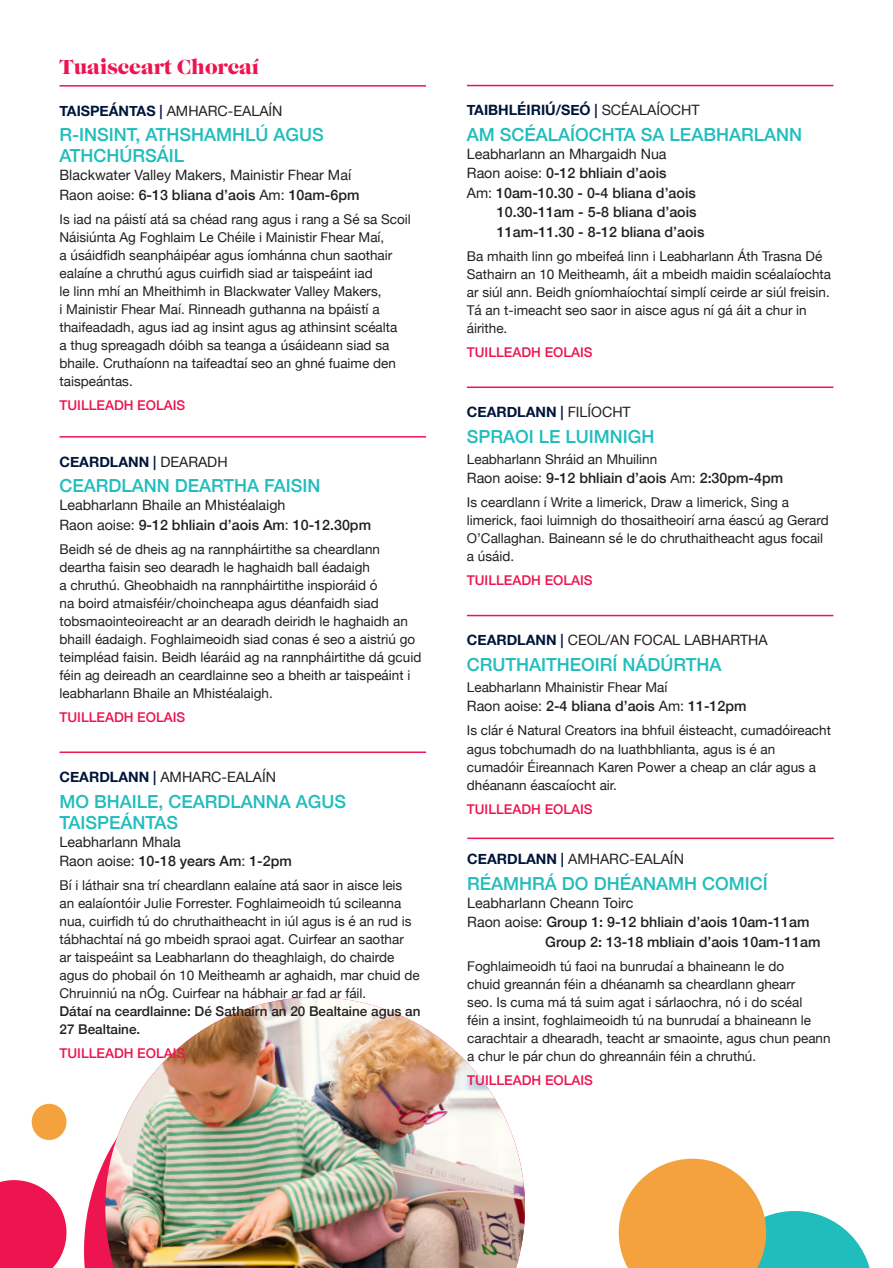
<style>
.page{position:relative;width:893px;height:1268px;background:#fff}
.page>*{position:absolute;margin:0;border:0;box-sizing:border-box;transform-origin:0 0}
.t1{font:21px "Caslon Gra D";color:#ed1450}
.t2{font:500 18px/21px "Helvetica Neue";color:#21bdbd}
.t3{font:500 14.25px "Helvetica Neue";color:#231f20}
.t4{font:14.25px "Helvetica Neue";color:#231f20}
.t5{font:700 14.25px "Helvetica Neue";color:#00153b}
.t6{font:13.5px/18px "Helvetica Neue";color:#231f20}
.t7{font:500 13.5px "Helvetica Neue";color:#ed1450}
.t8{font:500 13.5px/18px "Helvetica Neue";color:#231f20}
.s1{font-weight:700;color:#00153b}
.s2{font-weight:500;color:#00153b}
.s3{font-weight:400}
.s4{font-weight:500}
.s5{font-weight:400;color:#231f20}
</style>
<div class="page">
<svg style="left:0;top:1180px;width:67px;height:87px;background:#ef3367"></svg>
<svg style="left:84px;top:1170px;width:16px;height:97px;fill:#ed1450"></svg>
<img style="left:100px;top:997px;width:425px;height:270px">
<hr style="left:60px;top:751px;width:366px;height:1px;background:#ed1450">
<div style="left:32px;top:1103px;width:34px;height:36px;background:#f4a23e;border-radius:50%"></div>
<hr style="left:60px;top:85px;width:366px;height:2px;background:#ed1450">
<hr style="left:60px;top:436px;width:366px;height:1px;background:#ed1450">
<hr style="left:467px;top:614px;width:366px;height:2px;background:#ed1450">
<hr style="left:467px;top:386px;width:366px;height:2px;background:#ed1450">
<hr style="left:467px;top:837px;width:367px;height:1px;background:#ed1450">
<svg style="left:619px;top:1158px;width:251px;height:109px"></svg>
<hr style="left:467px;top:85px;width:366px;height:1px;background:#ed1450">
<p class="t1" style="left:60px;top:54px;width:201px">Tuaisceart Chorcaí</p>
<p class="t4" style="left:60px;top:100px;width:224px"><span class="s1">TAISPEÁNTAS</span> <span class="s2">|</span> AMHARC‑EALAÍN</p>
<p class="t2" style="left:60px;top:123px;width:266px">R-INSINT, ATHSHAMHLÚ AGUS<br>ATHCHÚRSÁIL</p>
<p class="t4" style="left:60px;top:165px;width:293px">Blackwater Valley Makers, Mainistir Fhear Maí</p>
<p class="t3" style="left:60px;top:183px;width:301px"><span class="s3">Raon aoise:</span> 6-13 bliana d’aois <span class="s3">Am:</span> 10am-6pm</p>
<p class="t6" style="left:60px;top:211px;width:353px">Is iad na páistí atá sa chéad rang agus i rang a Sé sa Scoil Náisiúnta Ag Foghlaim Le Chéile i Mainistir Fhear Maí,<br>a úsáidfidh seanpháipéar agus íomhánna chun saothair ealaíne a chruthú agus cuirfidh siad ar taispeáint iad<br>le linn mhí an Mheithimh in Blackwater Valley Makers,<br>i Mainistir Fhear Maí. Rinneadh guthanna na bpáistí a thaifeadadh, agus iad ag insint agus ag athinsint scéalta<br>a thug spreagadh dóibh sa teanga a úsáideann siad sa bhaile. Cruthaíonn na taifeadtaí seo an ghné fuaime den taispeántas.</p>
<p class="t7" style="left:60px;top:394px;width:127px">TUILLEADH EOLAIS</p>
<p class="t5" style="left:60px;top:450px;width:170px">CEARDLANN <span class="s4">|</span> <span class="s5">DEARADH</span></p>
<p class="t2" style="left:60px;top:474px;width:263px">CEARDLANN DEARTHA FAISIN</p>
<p class="t4" style="left:60px;top:495px;width:227px">Leabharlann Bhaile an Mhistéalaigh</p>
<p class="t3" style="left:60px;top:513px;width:313px"><span class="s3">Raon aoise:</span> 9-12 bhliain d’aois Am<span class="s3">:</span> 10-12.30pm</p>
<p class="t6" style="left:60px;top:540px;width:363px">Beidh sé de dheis ag na rannpháirtithe sa cheardlann deartha faisin seo dearadh le haghaidh ball éadaigh<br>a chruthú. Gheobhaidh na rannpháirtithe inspioráid ó<br>na boird atmaisféir/choincheapa agus déanfaidh siad tobsmaointeoireacht ar an dearadh deiridh le haghaidh an bhaill éadaigh. Foghlaimeoidh siad conas é seo a aistriú go teimpléad faisin. Beidh léaráid ag na rannpháirtithe dá gcuid féin ag deireadh an ceardlainne seo a bheith ar taispeáint i leabharlann Bhaile an Mhistéalaigh.</p>
<p class="t7" style="left:60px;top:706px;width:127px">TUILLEADH EOLAIS</p>
<p class="t4" style="left:60px;top:766px;width:218px"><span class="s1">CEARDLANN</span> <span class="s2">|</span> AMHARC‑EALAÍN</p>
<p class="t2" style="left:60px;top:789px;width:288px">MO BHAILE, CEARDLANNA AGUS<br>TAISPEÁNTAS</p>
<p class="t4" style="left:60px;top:831px;width:123px">Leabharlann Mhala</p>
<p class="t3" style="left:60px;top:849px;width:234px"><span class="s3">Raon aoise:</span> 10-18 years Am<span class="s3">:</span> 1-2pm</p>
<p class="t6" style="left:60px;top:877px;width:362px">Bí i láthair sna trí cheardlann ealaíne atá saor in aisce leis an ealaíontóir Julie Forrester. Foghlaimeoidh tú scileanna nua, cuirfidh tú do chruthaitheacht in iúl agus is é an rud is tábhachtaí ná go mbeidh spraoi agat. Cuirfear an saothar<br>ar taispeáint sa Leabharlann do theaghlaigh, do chairde agus do phobail ón 10 Meitheamh ar aghaidh, mar chuid de Chruinniú na nÓg. Cuirfear na hábhair ar fad ar fáil.</p>
<p class="t8" style="left:60px;top:1001px;width:362px">Dátaí na ceardlainne: Dé Sathairn an 20 Bealtaine agus an<br>27 Bealtaine.</p>
<p class="t7" style="left:60px;top:1042px;width:127px">TUILLEADH EOLAIS</p>
<p class="t5" style="left:467px;top:99px;width:234px">TAIBHLÉIRIÚ/SEÓ <span class="s4">|</span> <span class="s5">SCÉALAÍOCHT</span></p>
<p class="t2" style="left:467px;top:122px;width:337px">AM SCÉALAÍOCHTA SA LEABHARLANN</p>
<p class="t4" style="left:467px;top:143px;width:201px">Leabharlann an Mhargaidh Nua</p>
<p class="t3" style="left:467px;top:162px;width:201px"><span class="s3">Raon aoise:</span> 0-12 bhliain d’aois</p>
<p class="t3" style="left:467px;top:181px;width:230px"><span class="s3">Am:</span> 10am-10.30 - 0-4 bliana d’aois</p>
<p class="t3" style="left:497px;top:201px;width:201px">10.30-11am - 5-8 bliana d’aois</p>
<p class="t3" style="left:497px;top:220px;width:209px">11am-11.30 - 8-12 bliana d’aois</p>
<p class="t6" style="left:467px;top:248px;width:366px">Ba mhaith linn go mbeifeá linn i Leabharlann Áth Trasna Dé Sathairn an 10 Meitheamh, áit a mbeidh maidin scéalaíochta ar siúl ann. Beidh gníomhaíochtaí simplí ceirde ar siúl freisin.<br>Tá an t‑imeacht seo saor in aisce agus ní gá áit a chur in áirithe.</p>
<p class="t7" style="left:467px;top:341px;width:127px">TUILLEADH EOLAIS</p>
<p class="t5" style="left:467px;top:401px;width:165px">CEARDLANN <span class="s4">|</span> <span class="s5">FILÍOCHT</span></p>
<p class="t2" style="left:467px;top:424px;width:189px">SPRAOI LE LUIMNIGH</p>
<p class="t6" style="left:467px;top:450px;width:192px">Leabharlann Shráid an Mhuilinn</p>
<p class="t3" style="left:467px;top:466px;width:318px"><span class="s3">Raon aoise:</span> 9-12 bhliain d’aois <span class="s3">Am:</span> 2:30pm-4pm</p>
<p class="t6" style="left:467px;top:494px;width:363px">Is ceardlann í Write a limerick, Draw a limerick, Sing a limerick, faoi luimnigh do thosaitheoirí arna éascú ag Gerard O’Callaghan. Baineann sé le do chruthaitheacht agus focail a úsáid.</p>
<p class="t7" style="left:467px;top:569px;width:127px">TUILLEADH EOLAIS</p>
<p class="t4" style="left:467px;top:630px;width:302px"><span class="s1">CEARDLANN</span> <span class="s2">|</span> CEOL/AN FOCAL LABHARTHA</p>
<p class="t2" style="left:467px;top:652px;width:256px">CRUTHAITHEOIRÍ NÁDÚRTHA</p>
<p class="t6" style="left:467px;top:678px;width:202px">Leabharlann Mhainistir Fhear Maí</p>
<p class="t3" style="left:467px;top:694px;width:281px"><span class="s3">Raon aoise:</span> 2-4 bliana d’aois <span class="s3">Am:</span> 11-12pm</p>
<p class="t6" style="left:467px;top:722px;width:366px">Is clár é Natural Creators ina bhfuil éisteacht, cumadóireacht agus tobchumadh do na luathbhlianta, agus is é an cumadóir Éireannach Karen Power a cheap an clár agus a dhéanann éascaíocht air.</p>
<p class="t7" style="left:467px;top:797px;width:127px">TUILLEADH EOLAIS</p>
<p class="t4" style="left:467px;top:848px;width:218px"><span class="s1">CEARDLANN</span> <span class="s2">|</span> AMHARC‑EALAÍN</p>
<p class="t2" style="left:467px;top:871px;width:302px">RÉAMHRÁ DO DHÉANAMH COMICÍ</p>
<p class="t4" style="left:467px;top:892px;width:168px">Leabharlann Cheann Toirc</p>
<p class="t3" style="left:467px;top:910px;width:344px"><span class="s3">Raon aoise:</span> Group 1: 9‑12 bhliain d’aois 10am‑11am</p>
<p class="t3" style="left:545px;top:930px;width:277px">Group 2: 13‑18 mbliain d’aois 10am‑11am</p>
<p class="t6" style="left:467px;top:957px;width:365px">Foghlaimeoidh tú faoi na bunrudaí a bhaineann le do<br>chuid greannán féin a dhéanamh sa cheardlann ghearr<br>seo. Is cuma má tá suim agat i sárlaochra, nó i do scéal<br>féin a insint, foghlaimeoidh tú na bunrudaí a bhaineann le carachtair a dhearadh, teacht ar smaointe, agus chun peann a chur le pár chun do ghreannáin féin a chruthú.</p>
<p class="t7" style="left:467px;top:1069px;width:127px">TUILLEADH EOLAIS</p>
</div>
